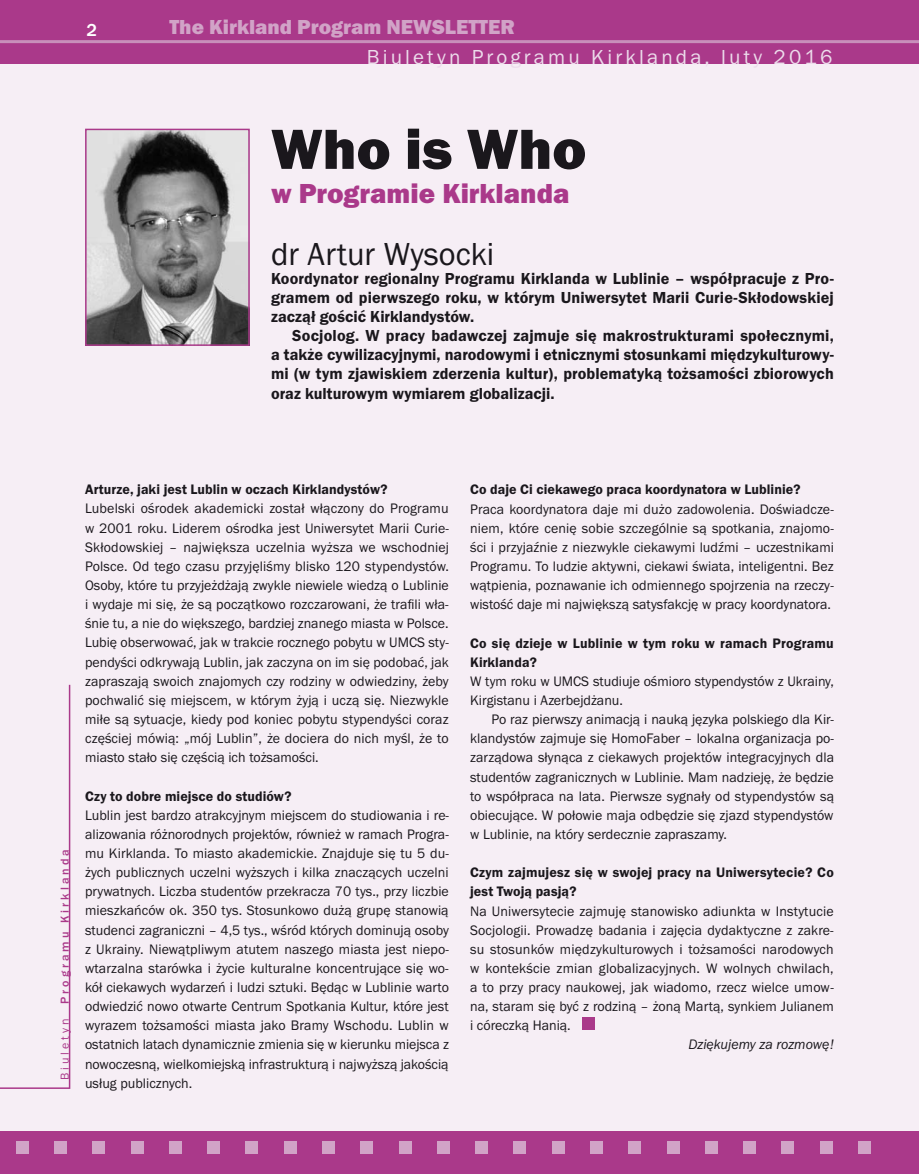
<style>
.page{position:relative;width:919px;height:1174px;background:#fff}
.page>*{position:absolute;margin:0;border:0;box-sizing:border-box;transform-origin:0 0}
.t1{font:58.5px "Franklin Got URWTCE Hea";color:#1a171c}
.t2{font:33px "Franklin Got URWTCE Boo";color:#1a171c}
.t3{font:28.5px "Franklin Got URWTCE Hea";color:#aa398a}
.t4{font:21px "Franklin Got URWTCE Boo";letter-spacing:.15em;color:#ecdceb}
.t5{font:21px "Franklin Got URWTCE Hea";color:#d1a3c7}
.t6{font:500 18px "Franklin Got URWTCE";color:#fff}
.t7{font:16.5px/19.2px "Franklin Got URWTCE Dem";letter-spacing:.005em;color:#1a171c;text-align:justify}
.t8{font:14.25px/19.2px "Franklin Got URWTCE Boo";color:#1a171c;text-align:justify}
.t9{font:14.25px/19.2px "Franklin Got URWTCE Dem";letter-spacing:.01em;color:#1a171c}
.t10{font:14.25px "Franklin Got URWTCE Boo Ita";color:#1a171c}
.t11{font:500 12px "Franklin Got URWTCE";letter-spacing:.25em;color:#aa398a}
.s1{font-family:"Franklin Got URWTCE Boo";font-weight:400}
</style>
<div class="page">
<div style="left:0;top:0;width:918px;height:1174px;background:#f6eef5"></div>
<div style="left:0;top:0;width:918px;height:64px;background:#aa398a"></div>
<div style="left:0;top:1131px;width:918px;height:43px;background:#aa398a"></div>
<div style="left:16px;top:1141px;width:13px;height:13px;background:#d1a3c7"></div>
<div style="left:54px;top:1141px;width:13px;height:13px;background:#d1a3c7"></div>
<div style="left:92px;top:1141px;width:13px;height:13px;background:#d1a3c7"></div>
<div style="left:131px;top:1141px;width:12px;height:13px;background:#d1a3c7"></div>
<div style="left:169px;top:1141px;width:13px;height:13px;background:#d1a3c7"></div>
<div style="left:207px;top:1141px;width:13px;height:13px;background:#d1a3c7"></div>
<div style="left:245px;top:1141px;width:13px;height:13px;background:#d1a3c7"></div>
<div style="left:284px;top:1141px;width:12px;height:13px;background:#d1a3c7"></div>
<div style="left:322px;top:1141px;width:13px;height:13px;background:#d1a3c7"></div>
<div style="left:360px;top:1141px;width:13px;height:13px;background:#d1a3c7"></div>
<div style="left:398px;top:1141px;width:13px;height:13px;background:#d1a3c7"></div>
<div style="left:437px;top:1141px;width:12px;height:13px;background:#d1a3c7"></div>
<div style="left:475px;top:1141px;width:13px;height:13px;background:#d1a3c7"></div>
<div style="left:513px;top:1141px;width:13px;height:13px;background:#d1a3c7"></div>
<div style="left:552px;top:1141px;width:12px;height:13px;background:#d1a3c7"></div>
<div style="left:590px;top:1141px;width:13px;height:13px;background:#d1a3c7"></div>
<div style="left:628px;top:1141px;width:13px;height:13px;background:#d1a3c7"></div>
<div style="left:666px;top:1141px;width:13px;height:13px;background:#d1a3c7"></div>
<div style="left:705px;top:1141px;width:12px;height:13px;background:#d1a3c7"></div>
<div style="left:743px;top:1141px;width:13px;height:13px;background:#d1a3c7"></div>
<div style="left:781px;top:1141px;width:13px;height:13px;background:#d1a3c7"></div>
<div style="left:819px;top:1141px;width:13px;height:13px;background:#d1a3c7"></div>
<div style="left:858px;top:1141px;width:12px;height:13px;background:#d1a3c7"></div>
<hr style="left:69px;top:685px;width:1px;height:403px;background:#aa398a">
<hr style="left:0;top:1087px;width:69px;height:2px;background:#aa398a">
<hr style="left:0;top:40px;width:918px;height:3px;background:#c88fbb">
<div style="left:581px;top:1017px;width:13px;height:13px;background:#aa398a"></div>
<img style="left:88px;top:132px;width:159px;height:211px">
<div style="left:85px;top:129px;width:165px;height:217px;border:2px solid #aa398a"></div>
<p class="t6" style="left:87px;top:20px;width:12px">2</p>
<h3 class="t5" style="left:169px;top:15px;width:347px">The Kirkland Program NEWSLETTER</h3>
<h3 class="t4" style="left:367px;top:46px;width:467px">Biuletyn Programu Kirklanda, luty 2016</h3>
<h1 class="t1" style="left:271px;top:115px;width:317px">Who is Who</h1>
<h3 class="t3" style="left:271px;top:177px;width:300px">w Programie Kirklanda</h3>
<h2 class="t2" style="left:271px;top:235px;width:225px">dr Artur Wysocki</h2>
<p class="t7" style="left:271px;top:269px;width:564px">Koordynator regionalny Programu Kirklanda w Lublinie – współpracuje z Pro&shy;gramem od pierwszego roku, w którym Uniwersytet Marii Curie-Skłodowskiej zaczął gościć Kirklandystów.</p>
<p class="t7" style="left:271px;top:326px;width:564px;text-indent:21px">Socjolog. W pracy badawczej zajmuje się makrostrukturami społecznymi, a także cywilizacyjnymi, narodowymi i etnicznymi stosunkami międzykulturowy&shy;mi (w tym zjawiskiem zderzenia kultur), problematyką tożsamości zbiorowych oraz kulturowym wymiarem globalizacji.</p>
<p class="t11" style="left:58px;top:1080px;width:232px;rotate:-90deg"><span class="s1">Biuletyn</span> Programu Kirklanda</p>
<p class="t9" style="left:85px;top:480px;width:304px">Arturze, jaki jest Lublin w oczach Kirklandystów?</p>
<p class="t8" style="left:85px;top:499px;width:365px">Lubelski ośrodek akademicki został włączony do Programu w 2001 roku. Liderem ośrodka jest Uniwersytet Marii Curie-Skłodowskiej – największa uczelnia wyższa we wschodniej Polsce. Od tego czasu przyjęliśmy blisko 120 stypendystów.<br>Osoby, które tu przyjeżdżają zwykle niewiele wiedzą o Lublinie i wydaje mi się, że są początkowo rozczarowani, że trafili wła&shy;śnie tu, a nie do większego, bardziej znanego miasta w Polsce.<br>Lubię obserwować, jak w trakcie rocznego pobytu w UMCS sty&shy;pendyści odkrywają Lublin, jak zaczyna on im się podobać, jak zapraszają swoich znajomych czy rodziny w odwiedziny, żeby pochwalić się miejscem, w którym żyją i uczą się. Niezwykle miłe są sytuacje, kiedy pod koniec pobytu stypendyści coraz częściej mówią: „mój Lublin”, że dociera do nich myśl, że to miasto stało się częścią ich tożsamości.</p>
<p class="t9" style="left:85px;top:786px;width:208px">Czy to dobre miejsce do studiów?</p>
<p class="t8" style="left:85px;top:805px;width:365px">Lublin jest bardzo atrakcyjnym miejscem do studiowania i re&shy;alizowania różnorodnych projektów, również w ramach Progra&shy;mu Kirklanda. To miasto akademickie. Znajduje się tu 5 du&shy;żych publicznych uczelni wyższych i kilka znaczących uczelni prywatnych. Liczba studentów przekracza 70 tys., przy liczbie mieszkańców ok. 350 tys. Stosunkowo dużą grupę stanowią studenci zagraniczni – 4,5 tys., wśród których dominują osoby z Ukrainy. Niewątpliwym atutem naszego miasta jest niepo&shy;wtarzalna starówka i życie kulturalne koncentrujące się wo&shy;kół ciekawych wydarzeń i ludzi sztuki. Będąc w Lublinie warto odwiedzić nowo otwarte Centrum Spotkania Kultur, które jest wyrazem tożsamości miasta jako Bramy Wschodu. Lublin w ostatnich latach dynamicznie zmienia się w kierunku miejsca z nowoczesną, wielkomiejską infrastrukturą i najwyższą jakością usług publicznych.</p>
<p class="t9" style="left:470px;top:480px;width:332px">Co daje Ci ciekawego praca koordynatora w Lublinie?</p>
<p class="t8" style="left:470px;top:499px;width:365px">Praca koordynatora daje mi dużo zadowolenia. Doświadcze&shy;niem, które cenię sobie szczególnie są spotkania, znajomo&shy;ści i przyjaźnie z niezwykle ciekawymi ludźmi – uczestnikami Programu. To ludzie aktywni, ciekawi świata, inteligentni. Bez wątpienia, poznawanie ich odmiennego spojrzenia na rzeczy&shy;wistość daje mi największą satysfakcję w pracy koordynatora.</p>
<p class="t9" style="left:470px;top:633px;width:365px">Co się dzieje w Lublinie w tym roku w ramach Programu<br>Kirklanda?</p>
<p class="t8" style="left:470px;top:671px;width:365px">W tym roku w UMCS studiuje ośmioro stypendystów z Ukrainy,<br>Kirgistanu i Azerbejdżanu.</p>
<p class="t8" style="left:470px;top:710px;width:365px;text-indent:21px">Po raz pierwszy animacją i nauką języka polskiego dla Kir&shy;klandystów zajmuje się HomoFaber – lokalna organizacja po&shy;zarządowa słynąca z ciekawych projektów integracyjnych dla studentów zagranicznych w Lublinie. Mam nadzieję, że będzie to współpraca na lata. Pierwsze sygnały od stypendystów są obiecujące. W połowie maja odbędzie się zjazd stypendystów w Lublinie, na który serdecznie zapraszamy.</p>
<p class="t9" style="left:470px;top:863px;width:365px">Czym zajmujesz się w swojej pracy na Uniwersytecie? Co jest Twoją pasją?</p>
<p class="t8" style="left:470px;top:901px;width:365px">Na Uniwersytecie zajmuję stanowisko adiunkta w Instytucie Socjologii. Prowadzę badania i zajęcia dydaktyczne z zakre&shy;su stosunków międzykulturowych i tożsamości narodowych w kontekście zmian globalizacyjnych. W wolnych chwilach, a to przy pracy naukowej, jak wiadomo, rzecz wielce umow&shy;na, staram się być z rodziną – żoną Martą, synkiem Julianem i córeczką Hanią.</p>
<p class="t10" style="left:688px;top:1036px;width:147px">Dziękujemy za rozmowę!</p>
</div>
